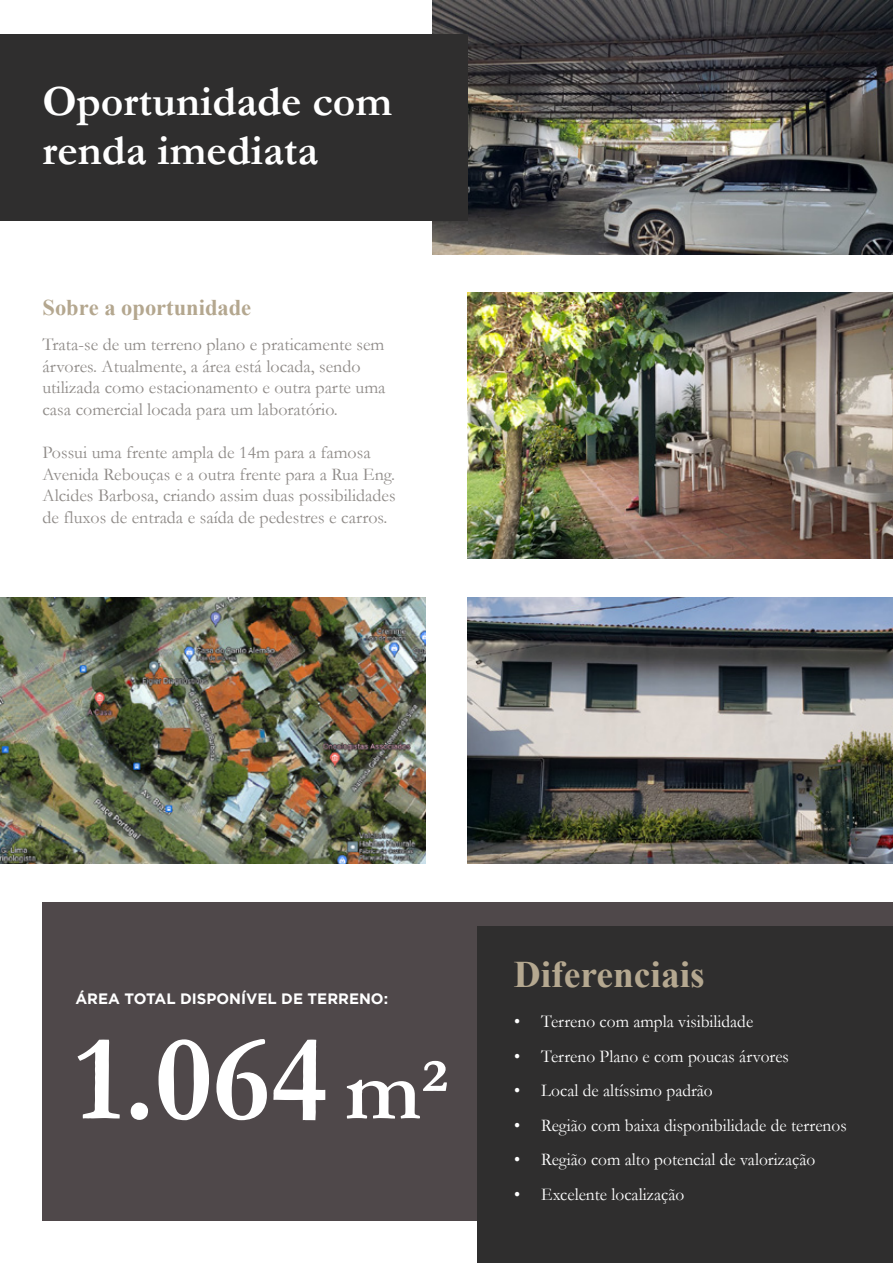
<style>
.page{position:relative;width:893px;height:1263px;background:#fff}
.page>*{position:absolute;margin:0;border:0;box-sizing:border-box;transform-origin:0 0}
.t1{font:700 123px "Garamond";color:#fff}
.t2{font:700 43.5px/49.5px "Garamond";color:#fff}
.t3{font:700 37.5px "Times New Roman";color:#b5a890}
.t4{font:700 22.5px "Times New Roman";color:#b4a78f}
.t5{font:18px/21.6px "Garamond";color:#8f8b88}
.t6{font:18px "Garamond";color:#fff}
.t7{font:700 15px "Gotham";color:#fff}
.s1{font-size:90px}
</style>
<div class="page">
<img style="left:433px;top:0;width:460px;height:254px">
<div style="left:0;top:34px;width:468px;height:186px;background:#2f2e2e"></div>
<div style="left:43px;top:902px;width:850px;height:318px;background:#4f484a"></div>
<img style="left:0;top:597px;width:425px;height:266px">
<img style="left:468px;top:597px;width:425px;height:266px">
<img style="left:468px;top:292px;width:425px;height:266px">
<div style="left:478px;top:927px;width:415px;height:336px;background:#2f2e2e"></div>
<h2 class="t2" style="left:42px;top:76px;width:351px">Oportunidade com renda imediata</h2>
<p class="t4" style="left:43px;top:291px;width:210px">Sobre a oportunidade</p>
<p class="t5" style="left:42px;top:333px;width:345px">Trata-se de um terreno plano e praticamente sem árvores. Atualmente, a área está locada, sendo utilizada como estacionamento e outra parte uma casa comercial locada para um laboratório.</p>
<p class="t5" style="left:42px;top:441px;width:355px">Possui uma frente ampla de 14m para a famosa Avenida Rebouças e a outra frente para a Rua Eng.<br>Alcides Barbosa, criando assim duas possibilidades de fluxos de entrada e saída de pedestres e carros.</p>
<p class="t7" style="left:75px;top:990px;width:314px">ÁREA TOTAL DISPONÍVEL DE TERRENO:</p>
<h1 class="t1" style="left:74px;top:996px;width:376px">1.064 <span class="s1">m²</span></h1>
<h3 class="t3" style="left:514px;top:947px;width:192px">Diferenciais</h3>
<p class="t6" style="left:514px;top:1009px;width:240px">• Terreno com ampla visibilidade</p>
<p class="t6" style="left:514px;top:1044px;width:276px">• Terreno Plano e com poucas árvores</p>
<p class="t6" style="left:514px;top:1078px;width:200px">• Local de altíssimo padrão</p>
<p class="t6" style="left:514px;top:1113px;width:334px">• Região com baixa disponibilidade de terrenos</p>
<p class="t6" style="left:514px;top:1147px;width:303px">• Região com alto potencial de valorização</p>
<p class="t6" style="left:514px;top:1182px;width:172px">• Excelente localização</p>
</div>
